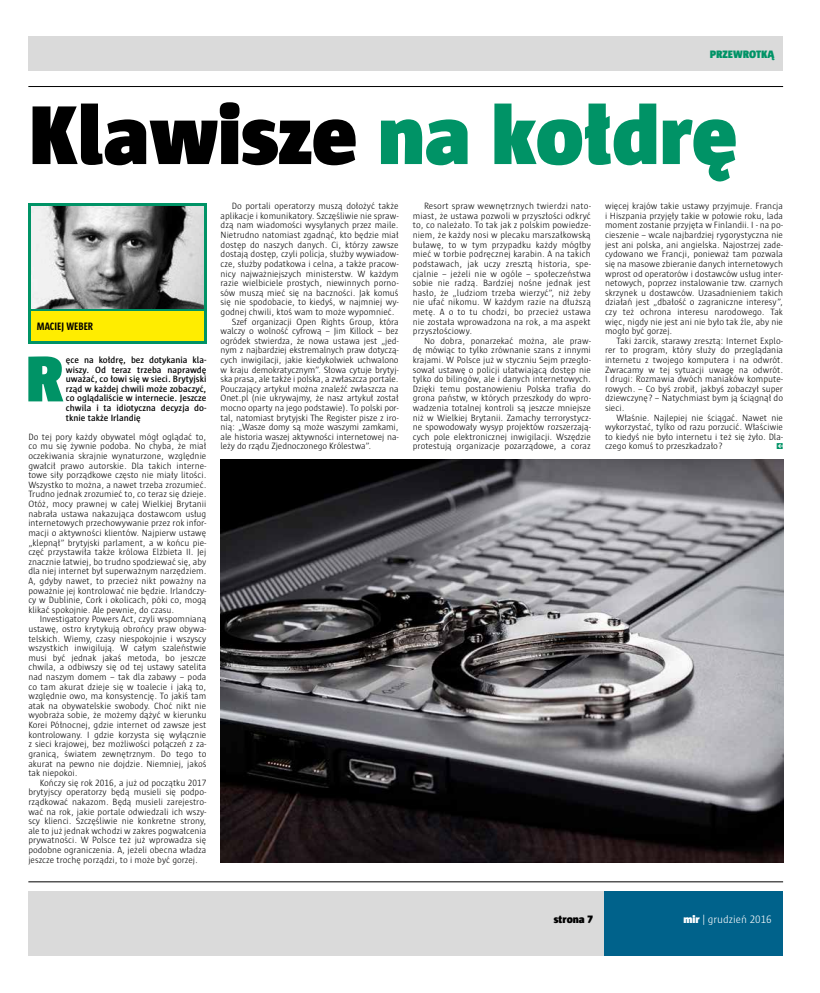
<style>
.page{position:relative;width:820px;height:993px;background:#fff}
.page>*{position:absolute;margin:0;border:0;box-sizing:border-box;transform-origin:0 0}
.t1{font:900 85.2px "Sun";color:#000}
.t2{font:900 66.2px "Sun";color:#009366}
.t3{font:300 11px "Sun";color:#fff}
.t4{font:700 condensed 11px "Sun";color:#000}
.t5{font:900 11px "Sun";color:#009366}
.t6{font:900 11px "Sun";color:#000}
.t7{font:300 9.3px/9.6px "Sun";color:#000;text-align:justify}
.t8{font:600 9.3px/9.6px "Sun";color:#000;text-align:justify}
.s1{color:#009366}
.s2{font-weight:900}
</style>
<div class="page">
<hr style="left:28px;top:86px;width:754px;height:1px;background:#000">
<hr style="left:28px;top:881px;width:754px;height:1px;background:#000">
<div style="left:604px;top:891px;width:178px;height:64px;background:#00628b"></div>
<div style="left:28px;top:891px;width:576px;height:64px;background:#dadada"></div>
<div style="left:28px;top:37px;width:754px;height:34px;background:#dadada"></div>
<div style="left:28px;top:203px;width:178px;height:140px;background:linear-gradient(to right,#009366,#009366)"></div>
<img style="left:31px;top:206px;width:172px;height:102px">
<div style="left:31px;top:311px;width:172px;height:30px;background:#ffed00"></div>
<img style="left:220px;top:459px;width:563px;height:403px">
<p class="t5" style="left:709px;top:48px;width:66px">PRZEWROTKĄ</p>
<h1 class="t1" style="left:28px;top:86px;width:710px">Klawisze <span class="s1">na kołdrę</span></h1>
<p class="t4" style="left:37px;top:320px;width:58px">MACIEJ WEBER</p>
<h2 class="t2" style="left:25px;top:340px;width:40px">R</h2>
<p class="t8" style="left:66px;top:355px;width:142px">ęce na kołdrę, bez dotykania kla&shy;wiszy. Od teraz trzeba naprawdę uważać, co łowi się w sieci. Brytyjski rząd w każdej chwili może zobaczyć, co oglądaliście w internecie. Jeszcze chwila i ta idiotyczna decyzja do&shy;tknie także Irlandię</p>
<p class="t7" style="left:28px;top:432px;width:179px">Do tej pory każdy obywatel mógł oglądać to, co mu się żywnie podoba. No chyba, że miał oczekiwania skrajnie wynaturzone, względnie gwałcił prawo autorskie. Dla takich interne&shy;towe siły porządkowe często nie miały litości.<br>Wszystko to można, a nawet trzeba zrozumieć.<br>Trudno jednak zrozumieć to, co teraz się dzieje.<br>Otóż, mocy prawnej w całej Wielkiej Brytanii nabrała ustawa nakazująca dostawcom usług internetowych przechowywanie przez rok infor&shy;macji o aktywności klientów. Najpierw ustawę „klepnął” brytyjski parlament, a w końcu pie&shy;częć przystawiła także królowa Elżbieta II. Jej znacznie łatwiej, bo trudno spodziewać się, aby dla niej internet był superważnym narzędziem.<br>A, gdyby nawet, to przecież nikt poważny na poważnie jej kontrolować nie będzie. Irlandczy&shy;cy w Dublinie, Cork i okolicach, póki co, mogą klikać spokojnie. Ale pewnie, do czasu.</p>
<p class="t7" style="left:28px;top:614px;width:179px;text-indent:11px">Investigatory Powers Act, czyli wspomnianą ustawę, ostro krytykują obrońcy praw obywa&shy;telskich. Wiemy, czasy niespokojnie i wszyscy wszystkich inwigilują. W całym szaleństwie musi być jednak jakaś metoda, bo jeszcze chwila, a odbiwszy się od tej ustawy satelita nad naszym domem – tak dla zabawy – poda co tam akurat dzieje się w toalecie i jaką to, względnie owo, ma konsystencję. To jakiś tam atak na obywatelskie swobody. Choć nikt nie wyobraża sobie, że możemy dążyć w kierunku Korei Północnej, gdzie internet od zawsze jest kontrolowany. I gdzie korzysta się wyłącznie z sieci krajowej, bez możliwości połączeń z za&shy;granicą, światem zewnętrznym. Do tego to akurat na pewno nie dojdzie. Niemniej, jakoś tak niepokoi.</p>
<p class="t7" style="left:28px;top:777px;width:179px;text-indent:11px">Kończy się rok 2016, a już od początku 2017 brytyjscy operatorzy będą musieli się podpo&shy;rządkować nakazom. Będą musieli zarejestro&shy;wać na rok, jakie portale odwiedzali ich wszy&shy;scy klienci. Szczęśliwie nie konkretne strony, ale to już jednak wchodzi w zakres pogwałcenia prywatności. W Polsce też już wprowadza się podobne ograniczenia. A, jeżeli obecna władza jeszcze trochę porządzi, to i może być gorzej.</p>
<p class="t7" style="left:232px;top:201px;width:168px">Do portali operatorzy muszą dołożyć także</p>
<p class="t7" style="left:220px;top:211px;width:179px">aplikacje i komunikatory. Szczęśliwie nie spraw-</p>
<p class="t7" style="left:220px;top:220px;width:179px">dzą nam wiadomości wysyłanych przez maile.</p>
<p class="t7" style="left:220px;top:230px;width:179px">Nietrudno natomiast zgadnąć, kto będzie miał</p>
<p class="t7" style="left:220px;top:240px;width:179px">dostęp do naszych danych. Ci, którzy zawsze</p>
<p class="t7" style="left:220px;top:249px;width:179px">dostają dostęp, czyli policja, służby wywiadow-</p>
<p class="t7" style="left:220px;top:259px;width:179px">cze, służby podatkowa i celna, a także pracow-</p>
<p class="t7" style="left:220px;top:268px;width:179px">nicy najważniejszych ministerstw. W każdym</p>
<p class="t7" style="left:220px;top:278px;width:179px">razie wielbiciele prostych, niewinnych porno-</p>
<p class="t7" style="left:220px;top:288px;width:179px">sów muszą mieć się na baczności. Jak komuś</p>
<p class="t7" style="left:220px;top:297px;width:179px">się nie spodobacie, to kiedyś, w najmniej wy-</p>
<p class="t7" style="left:220px;top:307px;width:175px">godnej chwili, ktoś wam to może wypomnieć.</p>
<p class="t7" style="left:232px;top:316px;width:168px">Szef organizacji Open Rights Group, która</p>
<p class="t7" style="left:220px;top:326px;width:179px">walczy o wolność cyfrową – Jim Killock – bez</p>
<p class="t7" style="left:220px;top:336px;width:179px">ogródek stwierdza, że nowa ustawa jest „jed-</p>
<p class="t7" style="left:220px;top:345px;width:179px">nym z najbardziej ekstremalnych praw dotyczą-</p>
<p class="t7" style="left:220px;top:355px;width:179px">cych inwigilacji, jakie kiedykolwiek uchwalono</p>
<p class="t7" style="left:220px;top:364px;width:179px">w kraju demokratycznym”. Słowa cytuje brytyj-</p>
<p class="t7" style="left:220px;top:374px;width:179px">ska prasa, ale także i polska, a zwłaszcza portale.</p>
<p class="t7" style="left:220px;top:384px;width:179px">Pouczający artykuł można znaleźć zwłaszcza na</p>
<p class="t7" style="left:220px;top:393px;width:179px">Onet.pl (nie ukrywajmy, że nasz artykuł został</p>
<p class="t7" style="left:220px;top:403px;width:179px">mocno oparty na jego podstawie). To polski por-</p>
<p class="t7" style="left:220px;top:412px;width:179px">tal, natomiast brytyjski The Register pisze z iro-</p>
<p class="t7" style="left:220px;top:422px;width:179px">nią: „Wasze domy są może waszymi zamkami,</p>
<p class="t7" style="left:220px;top:432px;width:179px">ale historia waszej aktywności internetowej na-</p>
<p class="t7" style="left:220px;top:441px;width:152px">leży do rządu Zjednoczonego Królestwa”.</p>
<p class="t7" style="left:412px;top:201px;width:179px;text-indent:11px">Resort spraw wewnętrznych twierdzi nato&shy;miast, że ustawa pozwoli w przyszłości odkryć to, co należało. To tak jak z polskim powiedze&shy;niem, że każdy nosi w plecaku marszałkowską buławę, to w tym przypadku każdy mógłby mieć w torbie podręcznej karabin. A na takich podstawach, jak uczy zresztą historia, spe&shy;cjalnie – jeżeli nie w ogóle – społeczeństwa sobie nie radzą. Bardziej nośne jednak jest hasło, że „ludziom trzeba wierzyć”, niż żeby nie ufać nikomu. W każdym razie na dłuższą metę. A o to tu chodzi, bo przecież ustawa nie została wprowadzona na rok, a ma aspekt przyszłościowy.</p>
<p class="t7" style="left:412px;top:336px;width:179px;text-indent:11px">No dobra, ponarzekać można, ale praw&shy;dę mówiąc to tylko zrównanie szans z innymi krajami. W Polsce już w styczniu Sejm przegło&shy;sował ustawę o policji ułatwiającą dostęp nie tylko do bilingów, ale i danych internetowych.<br>Dzięki temu postanowieniu Polska trafia do grona państw, w których przeszkody do wpro&shy;wadzenia totalnej kontroli są jeszcze mniejsze niż w Wielkiej Brytanii. Zamachy terrorystycz&shy;ne spowodowały wysyp projektów rozszerzają&shy;cych pole elektronicznej inwigilacji. Wszędzie protestują organizacje pozarządowe, a coraz</p>
<p class="t7" style="left:604px;top:201px;width:179px">więcej krajów takie ustawy przyjmuje. Francja i Hiszpania przyjęły takie w połowie roku, lada moment zostanie przyjęta w Finlandii. I - na po&shy;cieszenie – wcale najbardziej rygorystyczna nie jest ani polska, ani angielska. Najostrzej zade&shy;cydowano we Francji, ponieważ tam pozwala się na masowe zbieranie danych internetowych wprost od operatorów i dostawców usług inter&shy;netowych, poprzez instalowanie tzw. czarnych skrzynek u dostawców. Uzasadnieniem takich działań jest „dbałość o zagraniczne interesy”, czy też ochrona interesu narodowego. Tak więc, nigdy nie jest ani nie było tak źle, aby nie mogło być gorzej.</p>
<p class="t7" style="left:604px;top:336px;width:179px;text-indent:11px">Taki żarcik, starawy zresztą: Internet Explo&shy;rer to program, który służy do przeglądania internetu z twojego komputera i na odwrót.<br>Zwracamy w tej sytuacji uwagę na odwrót.<br>I drugi: Rozmawia dwóch maniaków kompute&shy;rowych. – Co byś zrobił, jakbyś zobaczył super dziewczynę? – Natychmiast bym ją ściągnął do sieci.</p>
<p class="t7" style="left:604px;top:412px;width:179px;text-indent:11px">Właśnie. Najlepiej nie ściągać. Nawet nie wykorzystać, tylko od razu porzucić. Właściwie to kiedyś nie było internetu i też się żyło. Dla&shy;czego komuś to przeszkadzało?</p>
<p class="t6" style="left:553px;top:912px;width:41px">strona 7</p>
<p class="t3" style="left:683px;top:913px;width:90px"><span class="s2">mir</span> | grudzień 2016</p>
</div>
